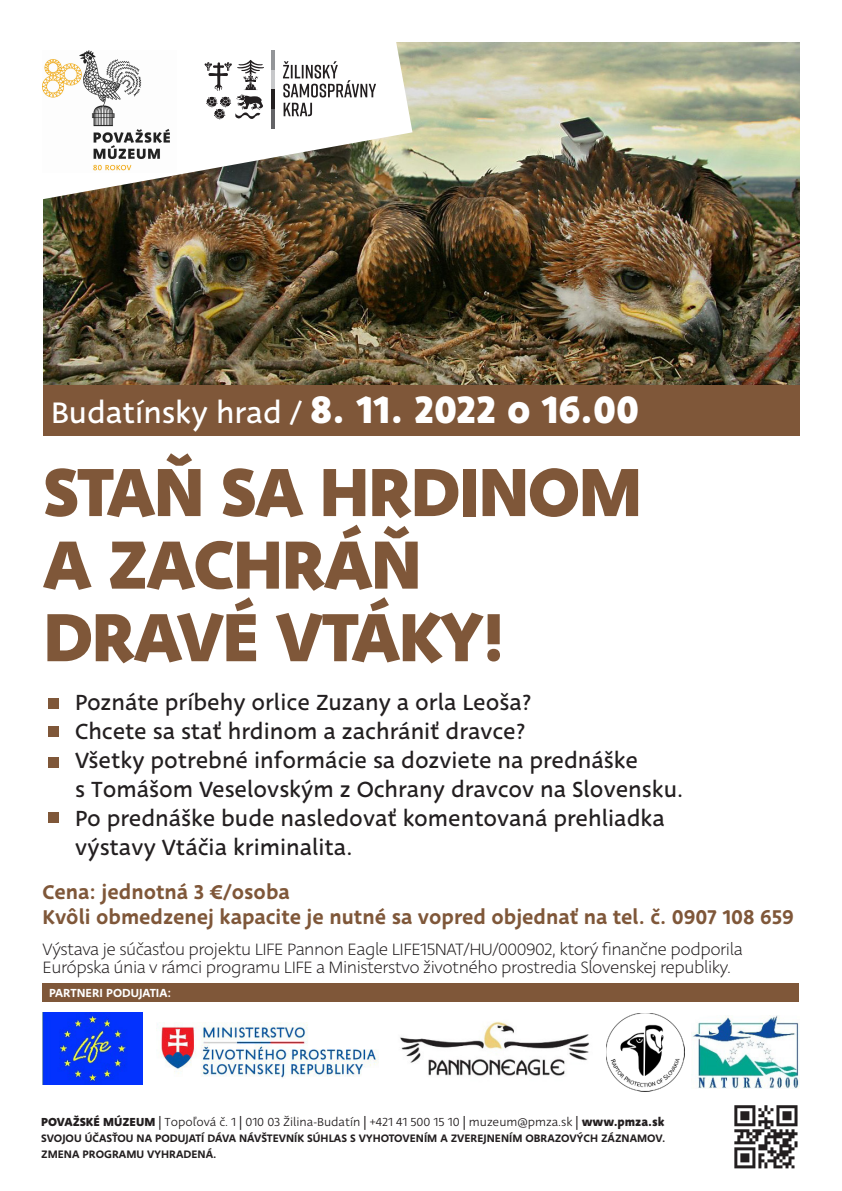
<style>
.page{position:relative;width:842px;height:1191px;background:#fff}
.page>*{position:absolute;margin:0;border:0;box-sizing:border-box;transform-origin:0 0}
.t1{font:700 74.6px/72.5px "Deva Ideal";letter-spacing:-.025em;color:#7f5739}
.t2{font:32.5px "Deva Ideal";color:#fff}
.t3{font:24px/28.8px "Deva Ideal";color:#231f20}
.t4{font:500 21.8px/25.4px "Deva Ideal";color:#7f5739}
.t5{font:300 18px/18px "Deva Ideal";letter-spacing:-.025em;color:#231f20}
.t6{font:12.8px "Deva Ideal";color:#231f20}
.t7{font:500 12.8px "Deva Ideal";color:#fff}
.t8{font:500 11.9px "Deva Ideal";color:#231f20}
.s1{font-weight:700;font-size:41.8px}
.s2{font-weight:700}
.s3{font-style:inherit}
</style>
<div class="page">
<div style="left:43px;top:384px;width:756px;height:52px;background:#7f5739"></div>
<img style="left:43px;top:43px;width:756px;height:341px">
<svg style="left:734px;top:1105px;width:64px;height:64px"></svg>
<svg style="left:734px;top:1105px;width:63px;height:63px"></svg>
<img style="left:42px;top:42px;width:370px;height:165px">
<hr style="left:272px;top:109px;width:3px;height:20px;background:#636366">
<hr style="left:272px;top:50px;width:3px;height:20px;background:#939598">
<hr style="left:272px;top:70px;width:3px;height:20px;background:#c7c8ca">
<hr style="left:272px;top:90px;width:3px;height:19px;background:#231f20">
<svg style="left:205px;top:60px;width:59px;height:60px"></svg>
<svg style="left:284px;top:103px;width:28px;height:13px"></svg>
<svg style="left:283px;top:61px;width:93px;height:36px"></svg>
<img style="left:43px;top:50px;width:133px;height:123px">
<div style="left:48px;top:698px;width:11px;height:11px;background:#7f5739"></div>
<div style="left:48px;top:726px;width:11px;height:11px;background:#7f5739"></div>
<div style="left:48px;top:756px;width:11px;height:11px;background:#7f5739"></div>
<div style="left:48px;top:812px;width:11px;height:11px;background:#7f5739"></div>
<img style="left:606px;top:1013px;width:78px;height:78px">
<img style="left:43px;top:1012px;width:99px;height:72px">
<img style="left:157px;top:1022px;width:221px;height:56px">
<img style="left:400px;top:1021px;width:190px;height:55px">
<img style="left:691px;top:1015px;width:108px;height:74px">
<div style="left:43px;top:983px;width:756px;height:19px;background:#7f5739"></div>
<h2 class="t2" style="left:51px;top:392px;width:590px">Budatínsky hrad / <span class="s1">8. 11. 2022 o 16.00</span></h2>
<h1 class="t1" style="left:43px;top:456px;width:601px">STAŇ SA HRDINOM<br>A ZACHRÁŇ<br>DRAVÉ VTÁKY!</h1>
<p class="t3" style="left:75px;top:688px;width:609px">Poznáte príbehy orlice Zuzany a orla Leoša?<br>Chcete sa stať hrdinom a zachrániť dravce?<br>Všetky potrebné informácie sa dozviete na prednáške<br>s Tomášom Veselovským z Ochrany dravcov na Slovensku.<br>Po prednáške bude nasledovať komentovaná prehliadka výstavy Vtáčia kriminalita.</p>
<p class="t4" style="left:43px;top:879px;width:753px">Cena: jednotná 3 €/osoba<br>Kvôli obmedzenej kapacite je nutné sa vopred objednať na tel. č. 0907 108 659</p>
<p class="t5" style="left:43px;top:940px;width:702px">Výstava je súčasťou projektu LIFE Pannon Eagle LIFE15NAT/HU/000902, ktorý finančne podporila<br>Európska únia v rámci programu LIFE a Ministerstvo životného prostredia Slovenskej republiky.</p>
<p class="t7" style="left:49px;top:984px;width:124px">PARTNERI PODUJATIA:</p>
<p class="t6" style="left:41px;top:1114px;width:625px"><span class="s2">POVAŽSKÉ MÚZEUM</span> <span class="s3">|</span> Topoľová č. 1 <span class="s3">|</span> 010 03 Žilina-Budatín <span class="s3">|</span> +421 41 500 15 10 <span class="s3">|</span> muzeum@pmza.sk <span class="s3">|</span> <span class="s2">www.pmza.sk</span></p>
<p class="t8" style="left:41px;top:1146px;width:177px">ZMENA PROGRAMU VYHRADENÁ.</p>
<p class="t8" style="left:41px;top:1130px;width:626px">SVOJOU ÚČASŤOU NA PODUJATÍ DÁVA NÁVŠTEVNÍK SÚHLAS S VYHOTOVENÍM A ZVEREJNENÍM OBRAZOVÝCH ZÁZNAMOV.</p>
</div>
